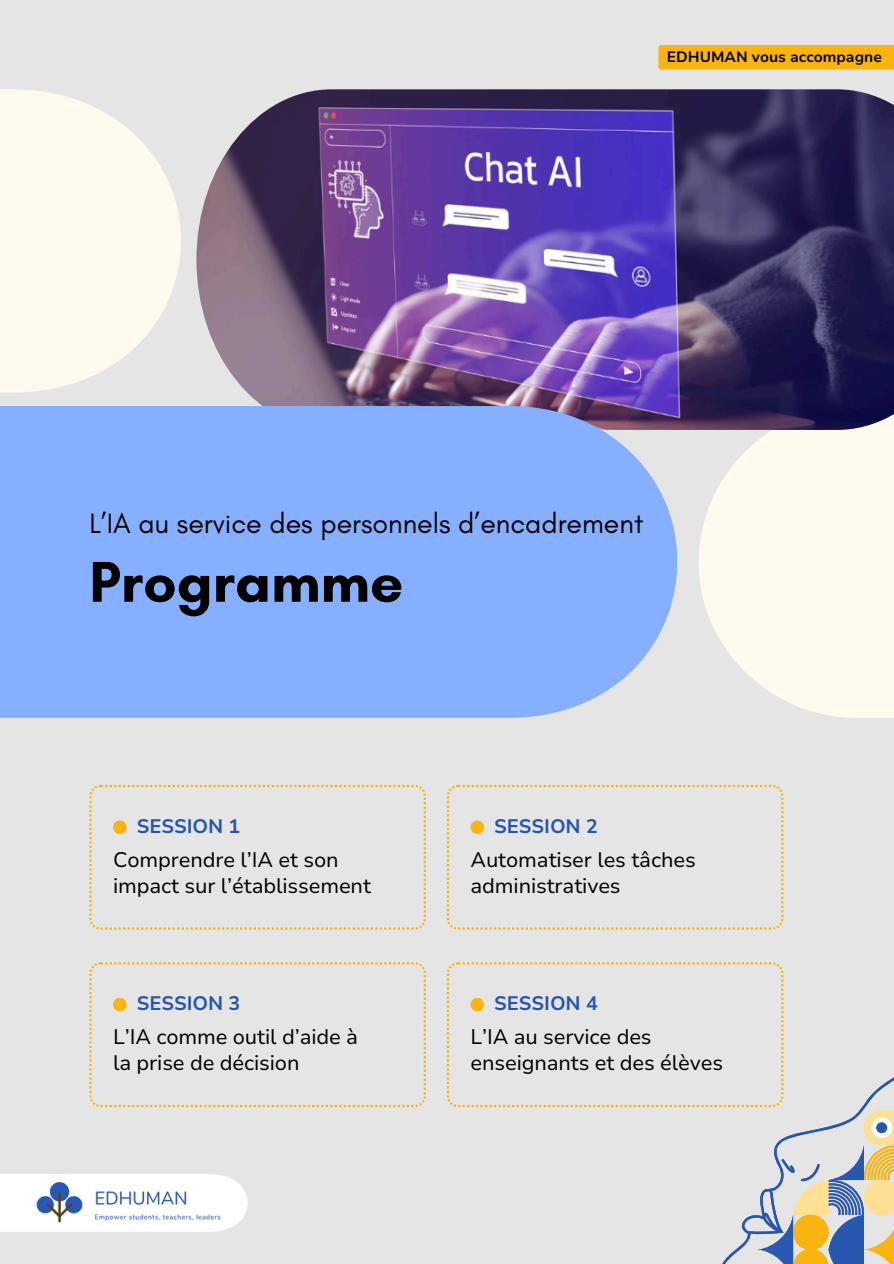
<style>
.page{position:relative;width:894px;height:1264px;background:#fff}
.page>*{position:absolute;margin:0;border:0;box-sizing:border-box;transform-origin:0 0}
.t1{font:700 58.5px "Glacial Indifference";color:#000}
.t2{font:28.5px "Glacial Indifference";color:#000}
.t3{font:21px/25.8px "Nunito Sans 10 pt";letter-spacing:-.005em;color:#000}
.t4{font:700 19.5px "Nunito Sans 10 pt";letter-spacing:-.005em;color:#2655b0}
.t5{font:700 15px "Nunito Sans 10 pt";color:#000}
</style>
<div class="page">
<div style="left:0;top:0;width:893px;height:1263px;background:#e5e5e5"></div>
<div style="left:698px;top:406px;width:195px;height:312px;background:#fffaed"></div>
<img style="left:196px;top:89px;width:697px;height:341px">
<div style="left:0;top:406px;width:677px;height:312px;background:#86b0ff"></div>
<svg style="left:89px;top:784px;width:337px;height:145px"></svg>
<div style="left:113px;top:820px;width:14px;height:14px;background:#fab40d;border-radius:50%"></div>
<svg style="left:446px;top:784px;width:337px;height:145px"></svg>
<div style="left:470px;top:820px;width:14px;height:14px;background:#fab40d;border-radius:50%"></div>
<svg style="left:89px;top:962px;width:337px;height:145px"></svg>
<div style="left:113px;top:997px;width:14px;height:14px;background:#fab40d;border-radius:50%"></div>
<svg style="left:446px;top:962px;width:337px;height:145px"></svg>
<div style="left:470px;top:997px;width:14px;height:14px;background:#fab40d;border-radius:50%"></div>
<svg style="left:0;top:89px;width:180px;height:303px;fill:#fffaed"></svg>
<svg style="left:0;top:1174px;width:247px;height:57px;background:#fcfcfc"></svg>
<img style="left:31px;top:1179px;width:194px;height:46px;border-radius:13px">
<svg style="left:702px;top:1051px;width:191px;height:212px"></svg>
<div style="left:658px;top:45px;width:235px;height:24px;background:#fab40d"></div>
<h3 class="t5" style="left:666px;top:46px;width:216px">EDHUMAN vous accompagne</h3>
<p class="t2" style="left:89px;top:505px;width:555px">L’IA au service des personnels d’encadrement</p>
<p class="t1" style="left:89px;top:546px;width:315px">Programme</p>
<h2 class="t4" style="left:137px;top:813px;width:105px">SESSION 1</h2>
<h1 class="t3" style="left:113px;top:846px;width:259px">Comprendre l’IA et son impact sur l’établissement</h1>
<h3 class="t4" style="left:137px;top:990px;width:105px">SESSION 3</h3>
<p class="t3" style="left:113px;top:1024px;width:246px">L’IA comme outil d’aide à la prise de décision</p>
<h3 class="t4" style="left:494px;top:813px;width:105px">SESSION 2</h3>
<p class="t3" style="left:470px;top:846px;width:227px">Automatiser les tâches administratives</p>
<h3 class="t4" style="left:494px;top:990px;width:105px">SESSION 4</h3>
<p class="t3" style="left:470px;top:1024px;width:254px">L’IA au service des enseignants et des élèves</p>
</div>
